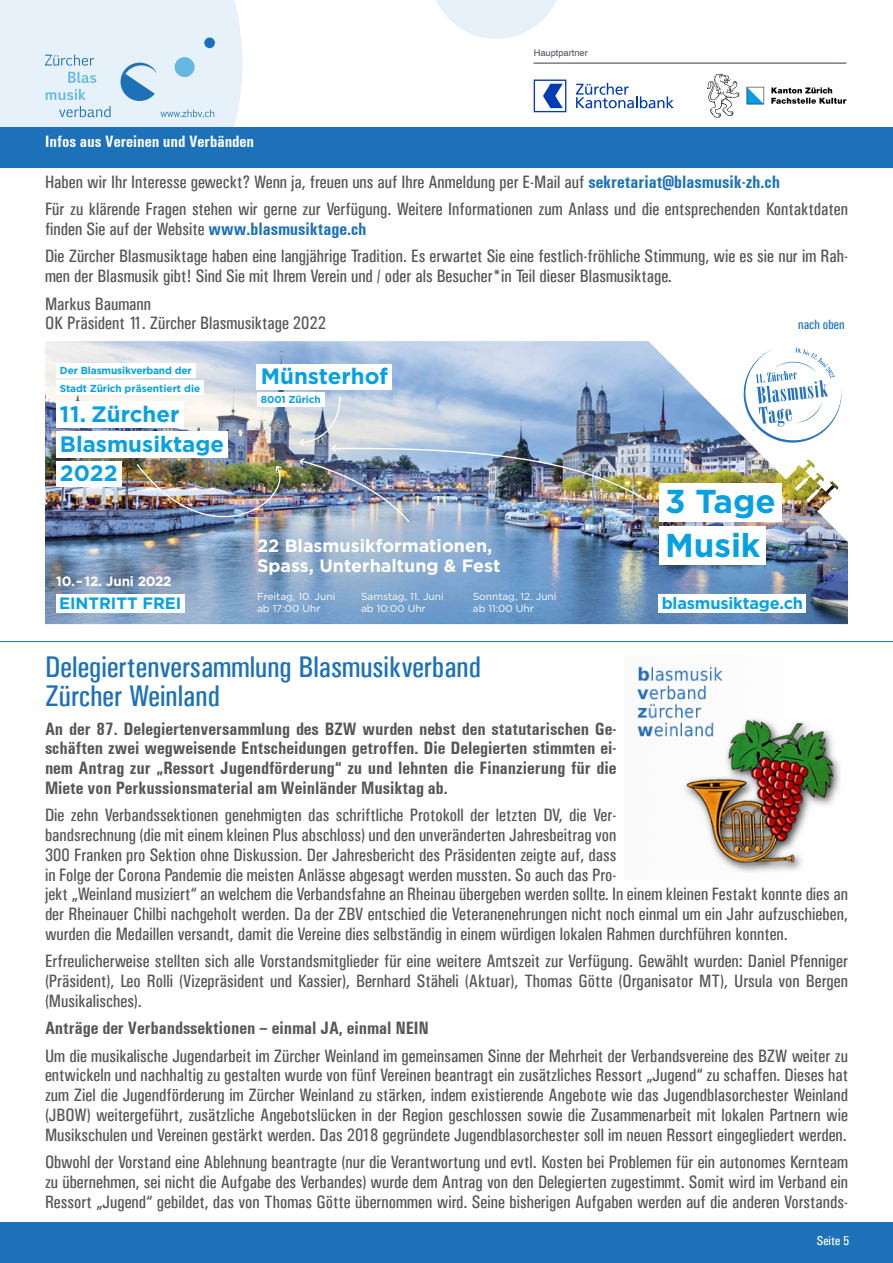
<style>
.page{position:relative;width:893px;height:1263px;background:#fff}
.page>*{position:absolute;margin:0;border:0;box-sizing:border-box;transform-origin:0 0}
.t1{font:700 33px/44px "Gotham";color:#07a1e2}
.t2{font:30px/28.5px "Univers Condensed";color:#1d71b8}
.t3{font:700 22.2px/29.7px "Gotham";color:#07a1e2}
.t4{font:18px/19.8px "Univers Condensed";color:#575756}
.t5{font:700 condensed 18px/19.8px "Univers";color:#575756;text-align:justify}
.t6{font:700 17.85px/20.2px "Gotham";color:#fff}
.t7{font:700 condensed 16.5px "Univers";color:#fff}
.t8{font:700 16.35px "Gotham";letter-spacing:-.01em;color:#07a1e2}
.t9{font:700 13.5px "Gotham";letter-spacing:-.01em;color:#fff}
.t10{font:13.5px "Univers Condensed";color:#1d71b8}
.t11{font:12.9px "Univers Condensed";color:#fff;scale:1.05 1}
.t12{font:10.05px/12.1px "Gotham";color:#fff}
.t13{font:700 10.05px/17.5px "Gotham";letter-spacing:-.015em;color:#07a1e2}
.t14{font:9.3px "Helvetica";color:#4a5058}
.s1{font-family:"Univers";font-weight:700;font-stretch:condensed;color:#1d71b8}
</style>
<div class="page">
<svg style="left:436px;top:0;width:121px;height:39px"></svg>
<div style="left:0;top:1223px;width:893px;height:40px;background:#1d71b8"></div>
<div style="left:0;top:128px;width:893px;height:40px;background:#1d71b8"></div>
<svg style="left:0;top:0;width:242px;height:128px;background:#dbeaf6"></svg>
<svg style="left:534px;top:80px;width:32px;height:32px"></svg>
<svg style="left:576px;top:83px;width:98px;height:25px"></svg>
<svg style="left:771px;top:87px;width:75px;height:17px"></svg>
<svg style="left:707px;top:74px;width:32px;height:44px"></svg>
<svg style="left:747px;top:87px;width:17px;height:17px"></svg>
<hr style="left:534px;top:63px;width:312px;height:1px;background:#4a5058">
<img style="left:45px;top:341px;width:803px;height:283px">
<svg style="left:744px;top:348px;width:97px;height:95px"></svg>
<div style="left:659px;top:483px;width:122px;height:38px;background:#fff"></div>
<div style="left:659px;top:526px;width:107px;height:39px;background:#fff"></div>
<div style="left:56px;top:363px;width:140px;height:14px;background:#fff"></div>
<div style="left:56px;top:381px;width:148px;height:14px;background:#fff"></div>
<div style="left:56px;top:401px;width:127px;height:27px;background:#fff"></div>
<div style="left:56px;top:432px;width:172px;height:26px;background:#fff"></div>
<div style="left:56px;top:461px;width:66px;height:26px;background:#fff"></div>
<div style="left:56px;top:594px;width:128px;height:19px;background:#fff"></div>
<div style="left:659px;top:594px;width:147px;height:18px;background:#fff"></div>
<div style="left:257px;top:364px;width:135px;height:25px;background:#fff"></div>
<div style="left:257px;top:392px;width:68px;height:15px;background:#fff"></div>
<img style="left:135px;top:396px;width:513px;height:167px">
<hr style="left:0;top:641px;width:893px;height:1px;background:#1d71b8">
<img style="left:637px;top:666px;width:203px;height:206px">
<p class="t14" style="left:534px;top:47px;width:56px">Hauptpartner</p>
<p class="t7" style="left:45px;top:132px;width:210px">Infos aus Vereinen und Verbänden</p>
<p class="t4" style="left:45px;top:168px;width:804px;line-height:27.3px">Haben wir Ihr Interesse geweckt? Wenn ja, freuen uns auf Ihre Anmeldung per E-Mail auf <span class="s1">sekretariat@blasmusik-zh.ch<br></span>Für zu klärende Fragen stehen wir gerne zur Verfügung. Weitere Informationen zum Anlass und die entsprechenden Kontaktdaten</p>
<p class="t4" style="left:45px;top:215px;width:804px;line-height:27.3px">finden Sie auf der Website <span class="s1">www.blasmusiktage.ch<br></span>Die Zürcher Blasmusiktage haben eine langjährige Tradition. Es erwartet Sie eine festlich-fröhliche Stimmung, wie es sie nur im Rah-</p>
<p class="t4" style="left:45px;top:262px;width:628px;line-height:27.3px">men der Blasmusik gibt! Sind Sie mit Ihrem Verein und / oder als Besucher*in Teil dieser Blasmusiktage.<br>Markus Baumann</p>
<p class="t4" style="left:45px;top:313px;width:283px">OK Präsident 11. Zürcher Blasmusiktage 2022</p>
<p class="t10" style="left:798px;top:317px;width:48px">nach oben</p>
<p class="t13" style="left:60px;top:361px;width:142px">Der Blasmusikverband der<br>Stadt Zürich präsentiert die</p>
<p class="t3" style="left:60px;top:399px;width:166px">11. Zürcher<br>Blasmusiktage<br>2022</p>
<p class="t3" style="left:261px;top:360px;width:129px">Münsterhof</p>
<p class="t13" style="left:261px;top:391px;width:61px">8001 Zürich</p>
<h1 class="t1" style="left:665px;top:478px;width:112px">3 Tage<br>Musik</h1>
<p class="t6" style="left:257px;top:535px;width:245px">22 Blasmusikformationen,<br>Spass, Unterhaltung &amp; Fest</p>
<p class="t12" style="left:257px;top:590px;width:80px">Freitag, 10. Juni ab 17:00 Uhr</p>
<p class="t12" style="left:361px;top:590px;width:84px">Samstag, 11. Juni ab 10:00 Uhr</p>
<p class="t12" style="left:473px;top:590px;width:85px">Sonntag, 12. Juni ab 11:00 Uhr</p>
<p class="t9" style="left:56px;top:573px;width:117px">10.–12. Juni 2022</p>
<p class="t8" style="left:59px;top:594px;width:124px">EINTRITT FREI</p>
<p class="t8" style="left:662px;top:593px;width:143px">blasmusiktage.ch</p>
<h2 class="t2" style="left:45px;top:653px;width:437px">Delegiertenversammlung Blasmusikverband<br>Zürcher Weinland</h2>
<p class="t5" style="left:45px;top:718px;width:573px">An der 87. Delegiertenversammlung des BZW wurden nebst den statutarischen Ge&shy;schäften zwei wegweisende Entscheidungen getroffen. Die Delegierten stimmten ei&shy;nem Antrag zur „Ressort Jugendförderung“ zu und lehnten die Finanzierung für die Miete von Perkussionsmaterial am Weinländer Musiktag ab.</p>
<p class="t4" style="left:45px;top:805px;width:804px">Die zehn Verbandssektionen genehmigten das schriftliche Protokoll der letzten DV, die Ver-<br>bandsrechnung (die mit einem kleinen Plus abschloss) und den unveränderten Jahresbeitrag von<br>300 Franken pro Sektion ohne Diskussion. Der Jahresbericht des Präsidenten zeigte auf, dass<br>in Folge der Corona Pandemie die meisten Anlässe abgesagt werden mussten. So auch das Pro-<br>jekt „Weinland musiziert“ an welchem die Verbandsfahne an Rheinau übergeben werden sollte. In einem kleinen Festakt konnte dies an der Rheinauer Chilbi nachgeholt werden. Da der ZBV entschied die Veteranenehrungen nicht noch einmal um ein Jahr aufzuschieben, wurden die Medaillen versandt, damit die Vereine dies selbständig in einem würdigen lokalen Rahmen durchführen konnten.</p>
<p class="t4" style="left:45px;top:951px;width:804px;text-align:justify">Erfreulicherweise stellten sich alle Vorstandsmitglieder für eine weitere Amtszeit zur Verfügung. Gewählt wurden: Daniel Pfenniger (Präsident), Leo Rolli (Vizepräsident und Kassier), Bernhard Stäheli (Aktuar), Thomas Götte (Organisator MT), Ursula von Bergen (Musikalisches).</p>
<p class="t5" style="left:45px;top:1018px;width:385px">Anträge der Verbandssektionen – einmal JA, einmal NEIN</p>
<p class="t4" style="left:45px;top:1045px;width:804px;text-align:justify">Um die musikalische Jugendarbeit im Zürcher Weinland im gemeinsamen Sinne der Mehrheit der Verbandsvereine des BZW weiter zu entwickeln und nachhaltig zu gestalten wurde von fünf Vereinen beantragt ein zusätzliches Ressort „Jugend“ zu schaffen. Dieses hat zum Ziel die Jugendförderung im Zürcher Weinland zu stärken, indem existierende Angebote wie das Jugendblasorchester Weinland (JBOW) weitergeführt, zusätzliche Angebotslücken in der Region geschlossen sowie die Zusammenarbeit mit lokalen Partnern wie Musikschulen und Vereinen gestärkt werden. Das 2018 gegründete Jugendblasorchester soll im neuen Ressort eingegliedert werden.</p>
<p class="t4" style="left:45px;top:1152px;width:804px;text-align:justify">Obwohl der Vorstand eine Ablehnung beantragte (nur die Verantwortung und evtl. Kosten bei Problemen für ein autonomes Kernteam zu übernehmen, sei nicht die Aufgabe des Verbandes) wurde dem Antrag von den Delegierten zugestimmt. Somit wird im Verband ein Ressort „Jugend“ gebildet, das von Thomas Götte übernommen wird. Seine bisherigen Aufgaben werden auf die anderen Vorstands-</p>
<p class="t11" style="left:817px;top:1233px;width:33px">Seite 5</p>
</div>
